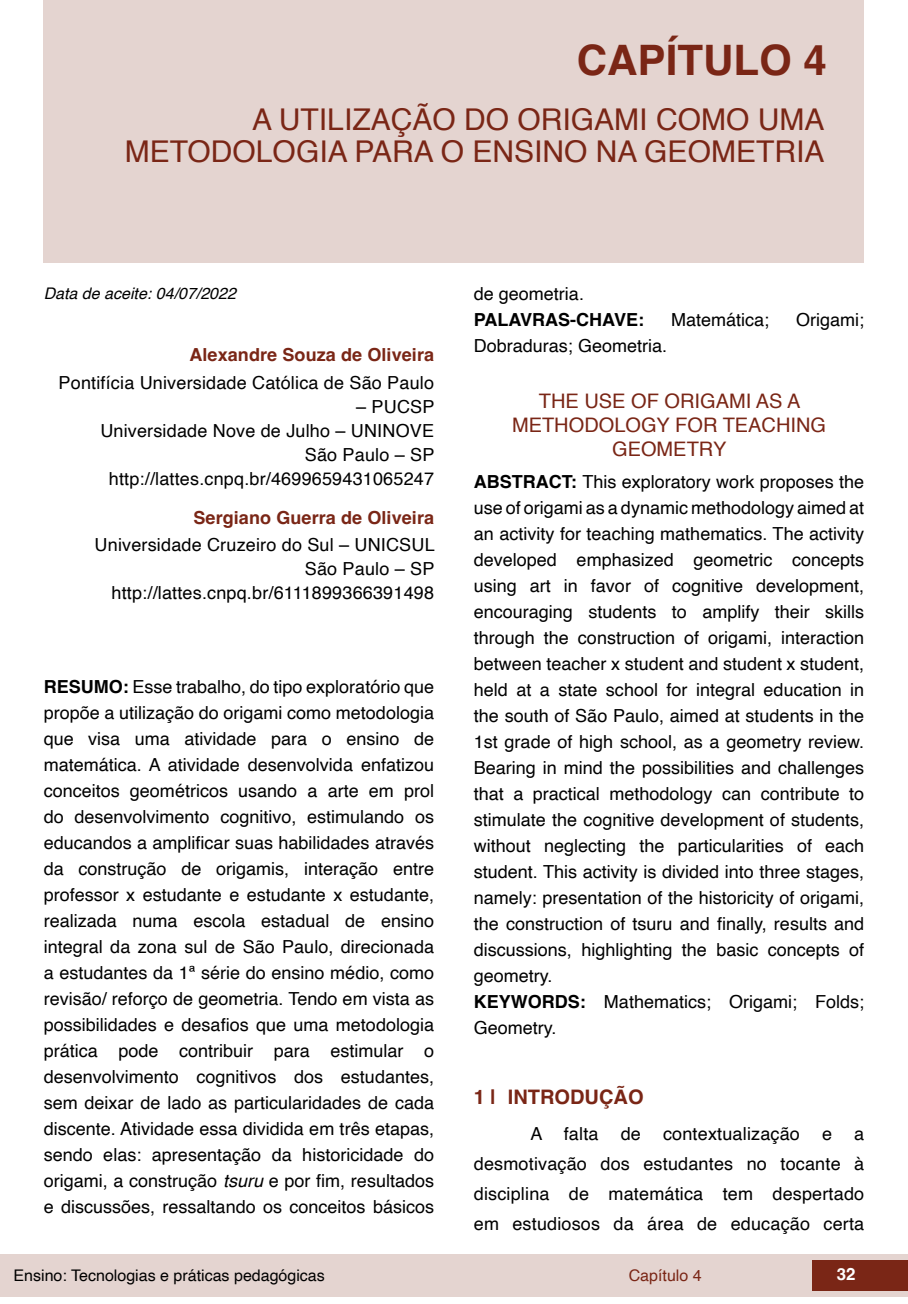
<style>
.page{position:relative;width:908px;height:1304px;background:#fff}
.page>*{position:absolute;margin:0;border:0;box-sizing:border-box;transform-origin:0 0}
.t1{font:700 42px "Helvetica";color:#7a2616}
.t2{font:30px/32px "Helvetica";color:#7a2616;text-align:right}
.t3{font:20px/24px "Helvetica";color:#7a2616;text-align:center}
.t4{font:700 20px "Helvetica";color:#7a2616}
.t5{font:18px/26px "Helvetica";color:#000;text-align:right}
.t6{font:700 18px "Helvetica";letter-spacing:.005em;color:#7a2616}
.t7{font:700 18px "Helvetica";color:#000}
.t8{font:700 16.8px "Helvetica";color:#fff}
.t9{font:16px "Helvetica";color:#000}
.t10{font:italic 16px "Helvetica";color:#000}
.t11{font:16px "Helvetica";color:#7a2616}
.s1{font-weight:700}
.s2{font-style:italic}
</style>
<div class="page">
<div style="left:0;top:1254px;width:906px;height:43px;background:#e4d4d0"></div>
<div style="left:812px;top:1261px;width:95px;height:30px;background:#7a2616"></div>
<div style="left:44px;top:0;width:819px;height:263px;background:#e4d4d0"></div>
<h1 class="t1" style="left:576px;top:35px;width:251px">CAPÍTULO 4</h1>
<h2 class="t2" style="left:125px;top:104px;width:701px">A UTILIZAÇÃO DO ORIGAMI COMO UMA<br>METODOLOGIA PARA O ENSINO NA GEOMETRIA</h2>
<p class="t10" style="left:44px;top:280px;width:194px">Data de aceite: 04/07/2022</p>
<p class="t6" style="left:189px;top:344px;width:246px">Alexandre Souza de Oliveira</p>
<p class="t5" style="left:59px;top:370px;width:377px">Pontifícia Universidade Católica de São Paulo</p>
<p class="t5" style="left:100px;top:395px;width:335px;line-height:24px">– PUCSP<br>Universidade Nove de Julho – UNINOVE<br>São Paulo – SP http://lattes.cnpq.br/4699659431065247</p>
<p class="t6" style="left:193px;top:507px;width:242px">Sergiano Guerra de Oliveira</p>
<p class="t5" style="left:95px;top:534px;width:341px;line-height:24px">Universidade Cruzeiro do Sul – UNICSUL<br>São Paulo – SP http://lattes.cnpq.br/6111899366391498</p>
<p class="t5" style="left:44px;top:675px;width:392px;text-align:justify"><span class="s1">RESUMO:</span> Esse trabalho, do tipo exploratório que propõe a utilização do origami como metodologia que visa uma atividade para o ensino de matemática. A atividade desenvolvida enfatizou conceitos geométricos usando a arte em prol do desenvolvimento cognitivo, estimulando os educandos a amplificar suas habilidades através da construção de origamis, interação entre professor x estudante e estudante x estudante, realizada numa escola estadual de ensino integral da zona sul de São Paulo, direcionada a estudantes da 1ª série do ensino médio, como revisão/ reforço de geometria. Tendo em vista as possibilidades e desafios que uma metodologia prática pode contribuir para estimular o desenvolvimento cognitivos dos estudantes, sem deixar de lado as particularidades de cada discente. Atividade essa dividida em três etapas, sendo elas: apresentação da historicidade do origami, a construção <span class="s2">tsuru</span> e por fim, resultados e discussões, ressaltando os conceitos básicos</p>
<p class="t5" style="left:473px;top:281px;width:112px">de geometria.</p>
<p class="t7" style="left:473px;top:309px;width:172px">PALAVRAS-CHAVE:</p>
<p class="t5" style="left:670px;top:307px;width:100px">Matemática;</p>
<p class="t5" style="left:795px;top:307px;width:70px">Origami;</p>
<p class="t5" style="left:473px;top:333px;width:195px">Dobraduras; Geometria.</p>
<p class="t3" style="left:512px;top:390px;width:315px">THE USE OF ORIGAMI AS A<br>METHODOLOGY FOR TEACHING<br>GEOMETRY</p>
<p class="t5" style="left:473px;top:469px;width:392px;text-align:left"><span class="s1">ABSTRACT:</span> This exploratory work proposes the use of origami as a dynamic methodology aimed at an activity for teaching mathematics. The activity developed emphasized geometric concepts using art in favor of cognitive development, encouraging students to amplify their skills through the construction of origami, interaction between teacher x student and student x student, held at a state school for integral education in the south of São Paulo, aimed at students in the 1st grade of high school, as a geometry review.<br>Bearing in mind the possibilities and challenges that a practical methodology can contribute to stimulate the cognitive development of students, without neglecting the particularities of each student. This activity is divided into three stages, namely: presentation of the historicity of origami, the construction of tsuru and finally, results and discussions, highlighting the basic concepts of geometry.<br><span class="s1">KEYWORDS:</span> Mathematics; Origami; Folds; Geometry.</p>
<p class="t4" style="left:473px;top:1085px;width:171px">1 | INTRODUÇÃO</p>
<p class="t5" style="left:473px;top:1119px;width:392px;line-height:30px;text-align:justify;text-indent:57px">A falta de contextualização e a desmotivação dos estudantes no tocante à disciplina de matemática tem despertado em estudiosos da área de educação certa</p>
<p class="t9" style="left:14px;top:1263px;width:312px">Ensino: Tecnologias e práticas pedagógicas</p>
<p class="t11" style="left:628px;top:1263px;width:74px">Capítulo 4</p>
<p class="t8" style="left:836px;top:1264px;width:20px">32</p>
</div>
